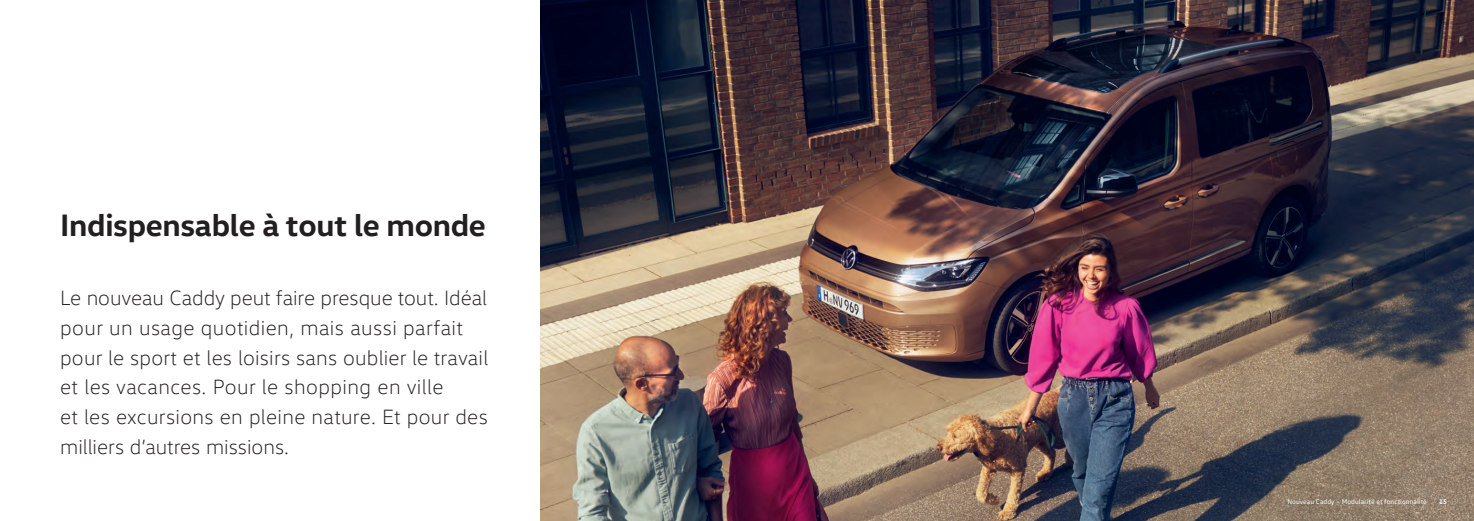
<style>
.page{position:relative;width:1474px;height:521px;background:#fff}
.page>*{position:absolute;margin:0;border:0;box-sizing:border-box;transform-origin:0 0}
.t1{font:700 31.5px "VW Head";letter-spacing:-.01em;color:#231f20}
.t2{font:300 21px/29.8px "VW Head";letter-spacing:.01em;color:#231f20}
.t3{font:7px "VW Text";letter-spacing:.005em;color:#fff}
.t4{font:700 7px "VW Text";color:#fff}
</style>
<div class="page">
<img style="left:541px;top:0;width:932px;height:521px">
<h1 class="t1" style="left:60px;top:204px;width:427px">Indispensable à tout le monde</h1>
<p class="t2" style="left:60px;top:283px;width:429px">Le nouveau Caddy peut faire presque tout. Idéal pour un usage quotidien, mais aussi parfait pour le sport et les loisirs sans oublier le travail et les vacances. Pour le shopping en ville<br>et les excursions en pleine nature. Et pour des milliers d’autres missions.</p>
<p class="t3" style="left:1287px;top:497px;width:141px">Nouveau Caddy – Modularité et fonctionnalité</p>
<p class="t4" style="left:1439px;top:497px;width:9px">15</p>
</div>
